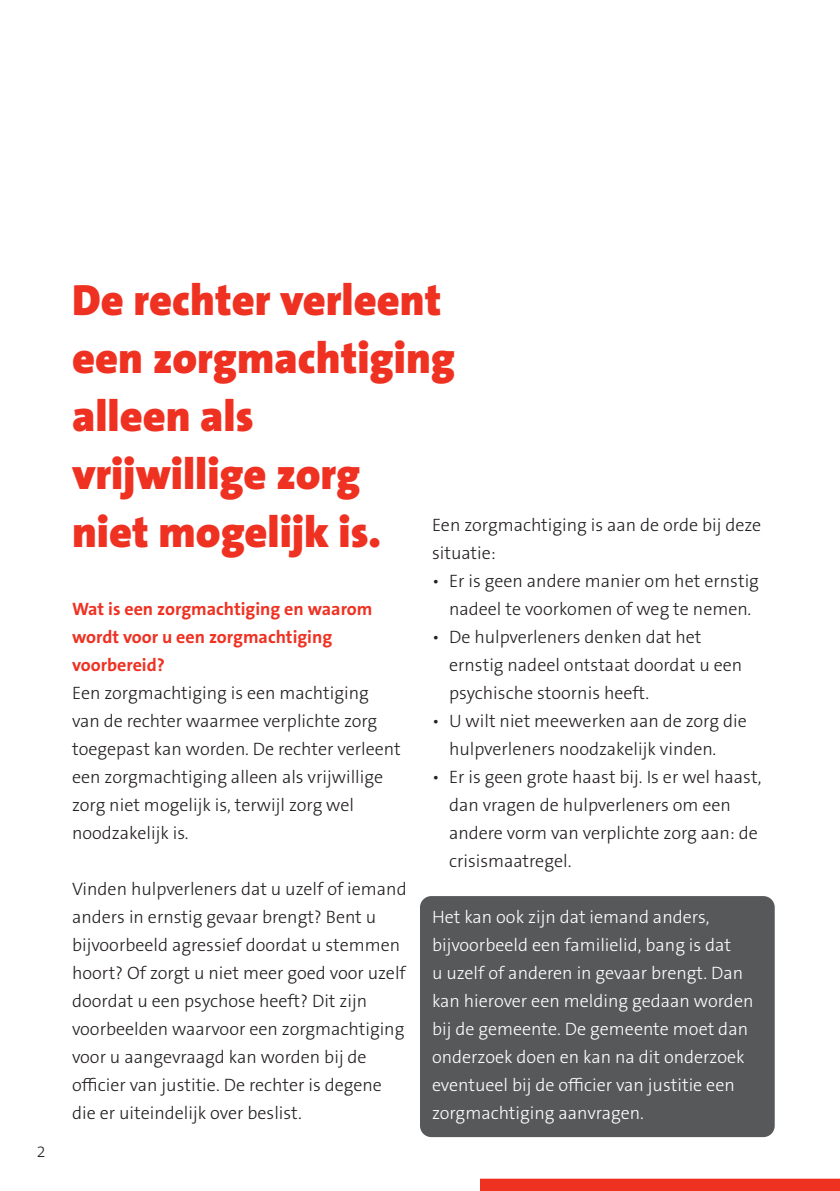
<style>
.page{position:relative;width:840px;height:1191px;background:#fff}
.page>*{position:absolute;margin:0;border:0;box-sizing:border-box;transform-origin:0 0}
.t1{font:900 44px/58px "The Sans B W9";color:#ef3122}
.t2{font:300 18px/28px "The Sans B W3";color:#231f20}
.t3{font:300 18px/28px "The Sans B W3";color:#fff}
.t4{font:700 18px/28px "The Sans B W7";color:#ef3122}
.t5{font:300 16px "The Sans B W3";color:#231f20}
</style>
<div class="page">
<div style="left:480px;top:1183px;width:359px;height:8px;background:#ef3122"></div>
<div style="left:420px;top:896px;width:354px;height:241px;background:#57585a;border-radius:11px"></div>
<p class="t5" style="left:37px;top:1141px;width:10px">2</p>
<h1 class="t1" style="left:72px;top:271px;width:384px">De rechter verleent een zorgmachtiging alleen als vrijwillige zorg<br>niet mogelijk is.</h1>
<p class="t2" style="left:432px;top:511px;width:330px">Een zorgmachtiging is aan de orde bij deze situatie:</p>
<p class="t2" style="left:432px;top:567px;width:328px;text-align:center">• Er is geen andere manier om het ernstig nadeel te voorkomen of weg te nemen.</p>
<p class="t2" style="left:449px;top:623px;width:294px;text-indent:-17px">• De hulpverleners denken dat het ernstig nadeel ontstaat doordat u een psychische stoornis heeft.</p>
<p class="t2" style="left:449px;top:707px;width:299px;text-indent:-17px">• U wilt niet meewerken aan de zorg die hulpverleners noodzakelijk vinden.</p>
<p class="t2" style="left:449px;top:763px;width:314px;text-indent:-17px">• Er is geen grote haast bij. Is er wel haast, dan vragen de hulpverleners om een andere vorm van verplichte zorg aan: de crisismaatregel.</p>
<p class="t3" style="left:432px;top:903px;width:323px">Het kan ook zijn dat iemand anders, bijvoorbeeld een familielid, bang is dat<br>u uzelf of anderen in gevaar brengt. Dan kan hierover een melding gedaan worden bij de gemeente. De gemeente moet dan onderzoek doen en kan na dit onderzoek eventueel bij de officier van justitie een zorgmachtiging aanvragen.</p>
<p class="t4" style="left:72px;top:595px;width:302px">Wat is een zorgmachtiging en waarom wordt voor u een zorgmachtiging voorbereid?</p>
<p class="t2" style="left:72px;top:679px;width:330px">Een zorgmachtiging is een machtiging van de rechter waarmee verplichte zorg toegepast kan worden. De rechter verleent een zorgmachtiging alleen als vrijwillige zorg niet mogelijk is, terwijl zorg wel noodzakelijk is.</p>
<p class="t2" style="left:72px;top:875px;width:336px">Vinden hulpverleners dat u uzelf of iemand anders in ernstig gevaar brengt? Bent u bijvoorbeeld agressief doordat u stemmen hoort? Of zorgt u niet meer goed voor uzelf doordat u een psychose heeft? Dit zijn voorbeelden waarvoor een zorgmachtiging voor u aangevraagd kan worden bij de officier van justitie. De rechter is degene die er uiteindelijk over beslist.</p>
</div>
